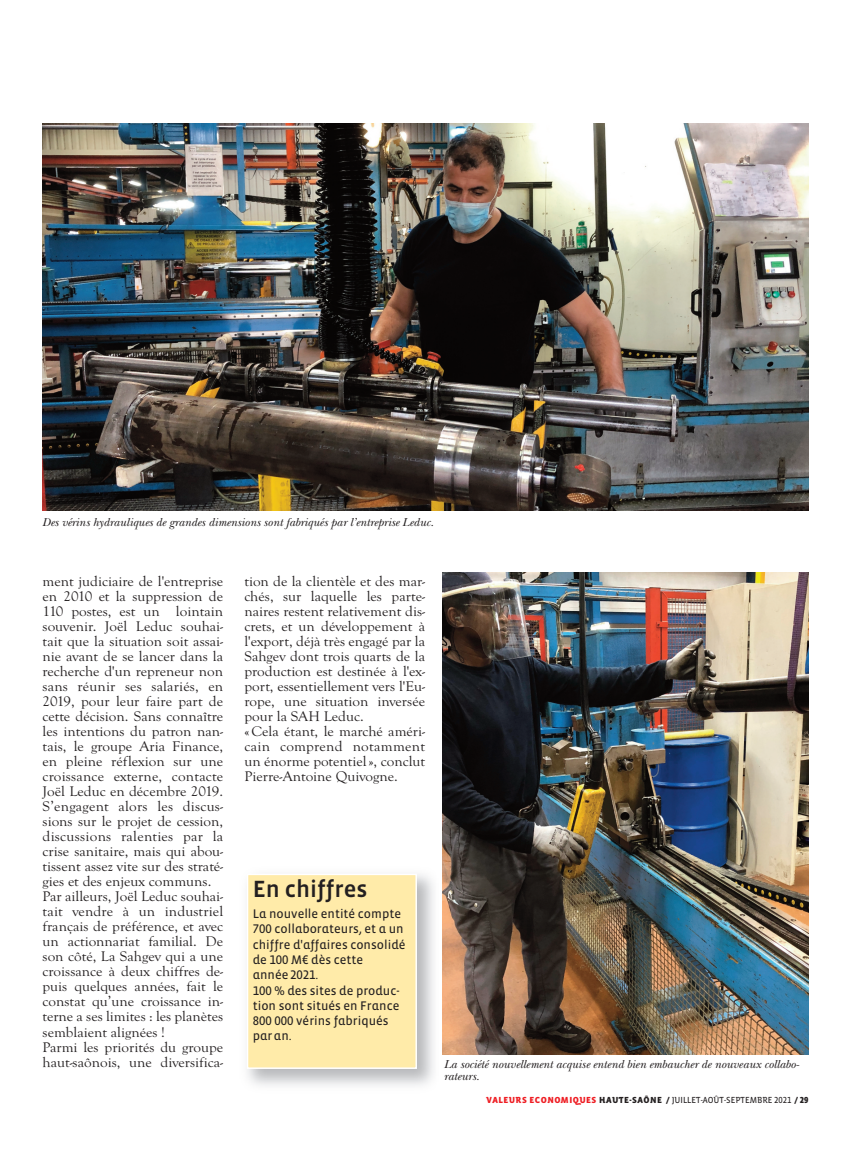
<style>
.page{position:relative;width:851px;height:1149px;background:#fff}
.page>*{position:absolute;margin:0;border:0;box-sizing:border-box;transform-origin:0 0}
.t1{font:24px "Vista Sans Alt Med";color:#231f20}
.t2{font:14.4px/15px "Goudy Old Style T";color:#231f20;scale:1.05 1}
.t3{font:12.75px/15.3px "Vista Sans Alt Reg";color:#231f20}
.t4{font:italic 12px/12px "New Baskerville";color:#231f20}
.t5{font:9px "Vista Sans Alt Reg";color:#231f20;scale:.95 1}
.s1{font-family:"Vista Sans Alt";font-weight:900;color:#ee1d23}
.s2{font-family:"Vista Sans Alt";font-weight:900}
</style>
<div class="page">
<div style="left:248px;top:874px;width:167px;height:193px;background:#ffeba9"></div>
<div style="left:247px;top:873px;width:170px;height:195px;border:2px solid #fff"></div>
<img style="left:442px;top:572px;width:366px;height:481px">
<img style="left:43px;top:123px;width:765px;height:387px">
<p class="t4" style="left:43px;top:517px;width:393px">Des vérins hydrauliques de grandes dimensions sont fabriqués par l’entreprise Leduc.</p>
<p class="t2" style="left:43px;top:573px;width:173px">ment judiciaire de l'entreprise en 2010 et la suppression de<br>110 postes, est un lointain souvenir. Joël Leduc souhai&shy;tait que la situation soit assai&shy;nie avant de se lancer dans la recherche d'un repreneur non sans réunir ses salariés, en<br>2019, pour leur faire part de cette décision. Sans connaître les intentions du patron nan&shy;tais, le groupe Aria Finance, en pleine réflexion sur une croissance externe, contacte<br>Joël Leduc en décembre 2019.<br>S’engagent alors les discus&shy;sions sur le projet de cession, discussions ralenties par la crise sanitaire, mais qui abou&shy;tissent assez vite sur des straté&shy;gies et des enjeux communs.<br>Par ailleurs, Joël Leduc souhai&shy;tait vendre à un industriel français de préférence, et avec un actionnariat familial. De son côté, La Sahgev qui a une croissance à deux chiffres de&shy;puis quelques années, fait le constat qu’une croissance in&shy;terne a ses limites : les planètes semblaient alignées !<br>Parmi les priorités du groupe haut-saônois, une diversifica-</p>
<p class="t2" style="left:244px;top:573px;width:173px">tion de la clientèle et des mar&shy;chés, sur laquelle les parte&shy;naires restent relativement dis&shy;crets, et un développement à l'export, déjà très engagé par la<br>Sahgev dont trois quarts de la production est destinée à l'ex&shy;port, essentiellement vers l'Eu&shy;rope, une situation inversée pour la SAH Leduc.<br>«Cela étant, le marché améri&shy;cain comprend notamment un énorme potentiel», conclut<br>Pierre-Antoine Quivogne.</p>
<h1 class="t1" style="left:253px;top:874px;width:116px">En chiffres</h1>
<p class="t3" style="left:253px;top:905px;width:154px">La nouvelle entité compte<br>700 collaborateurs, et a un chiffre d'affaires consolidé de 100 M€ dès cette année2021.<br>100 % des sites de produc&shy;tion sont situés en France<br>800 000 vérins fabriqués paran.</p>
<p class="t4" style="left:443px;top:1058px;width:356px">La société nouvellement acquise entend bien embaucher de nouveaux collabo&shy;rateurs.</p>
<p class="t5" style="left:486px;top:1093px;width:340px"><span class="s1">VALEURS ECONOMIQUES</span> <span class="s2">HAUTE-SAÔNE /</span> JUILLET-AOÛT-SEPTEMBRE 2021 <span class="s2">/ 29</span></p>
</div>
